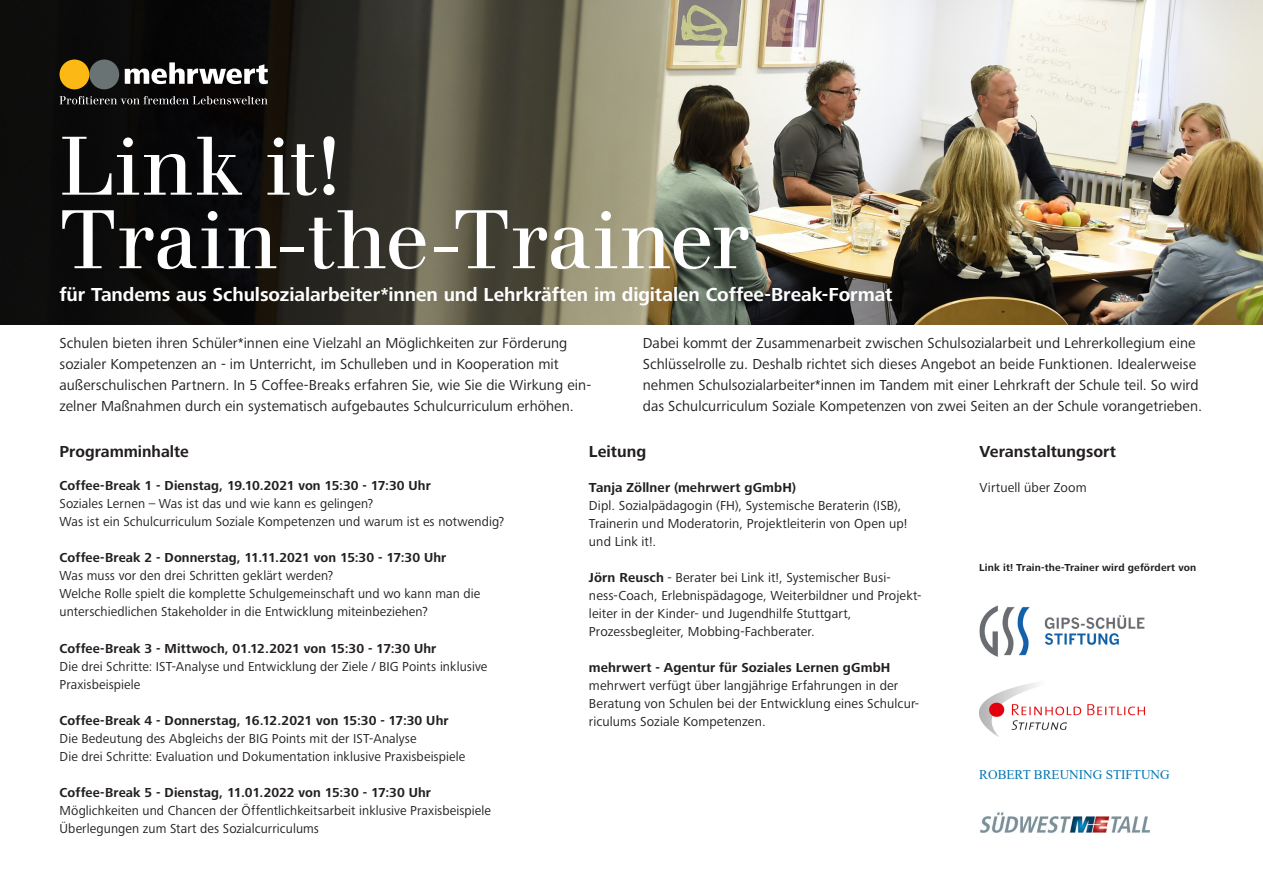
<style>
.page{position:relative;width:1263px;height:893px;background:#fff}
.page>*{position:absolute;margin:0;border:0;box-sizing:border-box;transform-origin:0 0}
.Fliesstext{font:81px "Walbaum Std";letter-spacing:.02em;color:#fff}
.Fliesstext-2{font:700 19.5px "Frutiger Next Pro";letter-spacing:-.005em;color:#fff}
.Fliesstext-3{font:700 16.5px "Frutiger Next Pro";color:#231f20}
.Fliesstext-4{font:15px/21px "Frutiger Next Pro";letter-spacing:.005em;color:#231f20}
.Fliesstext-5{font:13.5px/18px "Frutiger Next Pro";letter-spacing:.01em;color:#231f20}
.Fliesstext-6{font:700 13.5px "Frutiger Next Pro";letter-spacing:.005em;color:#231f20}
.t1{font:13.2px "Times New Roman";color:#0077b2}
.Fliesstext-7{font:700 10.5px "Frutiger Next Pro";letter-spacing:.015em;color:#231f20}
.s1{font-size:82.5px}
.s2{font-weight:700}
</style>
<div class="page">
<img style="left:0;top:0;width:1263px;height:324px">
<svg style="left:125px;top:62px;width:143px;height:22px"></svg>
<div style="left:89px;top:60px;width:30px;height:29px;background:#697374;border-radius:50%"></div>
<div style="left:60px;top:60px;width:29px;height:29px;background:#fcb814;border-radius:50%"></div>
<svg style="left:60px;top:96px;width:208px;height:8px;background:#414040"></svg>
<img style="left:980px;top:682px;width:165px;height:55px">
<img style="left:979px;top:605px;width:166px;height:52px">
<img style="left:980px;top:812px;width:170px;height:21px">
<p class="Fliesstext" style="left:60px;top:118px;width:283px">Link it!</p>
<p class="Fliesstext" style="left:60px;top:191px;width:691px">Train-the-Traine<span class="s1">r</span></p>
<p class="Fliesstext-2" style="left:60px;top:283px;width:835px">für Tandems aus Schulsozialarbeiter*innen und Lehrkräften im digitalen Coffee-Break-Format</p>
<p class="Fliesstext-4" style="left:60px;top:333px;width:533px">Schulen bieten ihren Schüler*innen eine Vielzahl an Möglichkeiten zur Förderung sozialer Kompetenzen an - im Unterricht, im Schulleben und in Kooperation mit außerschulischen Partnern. In 5 Coffee-Breaks erfahren Sie, wie Sie die Wirkung ein&shy;zelner Maßnahmen durch ein systematisch aufgebautes Schulcurriculum erhöhen.</p>
<p class="Fliesstext-4" style="left:643px;top:333px;width:561px">Dabei kommt der Zusammenarbeit zwischen Schulsozialarbeit und Lehrerkollegium eine Schlüsselrolle zu. Deshalb richtet sich dieses Angebot an beide Funktionen. Idealerweise nehmen Schulsozialarbeiter*innen im Tandem mit einer Lehrkraft der Schule teil. So wird das Schulcurriculum Soziale Kompetenzen von zwei Seiten an der Schule vorangetrieben.</p>
<p class="Fliesstext-3" style="left:60px;top:443px;width:131px">Programminhalte</p>
<p class="Fliesstext-6" style="left:60px;top:478px;width:373px">Coffee-Break 1 - Dienstag, 19.10.2021 von 15:30 - 17:30 Uhr</p>
<p class="Fliesstext-5" style="left:60px;top:495px;width:315px">Soziales Lernen – Was ist das und wie kann es gelingen?</p>
<p class="Fliesstext-5" style="left:60px;top:513px;width:446px">Was ist ein Schulcurriculum Soziale Kompetenzen und warum ist es notwendig?</p>
<p class="Fliesstext-6" style="left:60px;top:550px;width:388px">Coffee-Break 2 - Donnerstag, 11.11.2021 von 15:30 - 17:30 Uhr</p>
<p class="Fliesstext-5" style="left:60px;top:567px;width:275px">Was muss vor den drei Schritten geklärt werden?</p>
<p class="Fliesstext-5" style="left:60px;top:585px;width:422px">Welche Rolle spielt die komplette Schulgemeinschaft und wo kann man die unterschiedlichen Stakeholder in die Entwicklung miteinbeziehen?</p>
<p class="Fliesstext-6" style="left:60px;top:640px;width:378px">Coffee-Break 3 - Mittwoch, 01.12.2021 von 15:30 - 17:30 Uhr</p>
<p class="Fliesstext-5" style="left:60px;top:657px;width:429px">Die drei Schritte: IST-Analyse und Entwicklung der Ziele / BIG Points inklusive<br>Praxisbeispiele</p>
<p class="Fliesstext-6" style="left:60px;top:712px;width:391px">Coffee-Break 4 - Donnerstag, 16.12.2021 von 15:30 - 17:30 Uhr</p>
<p class="Fliesstext-5" style="left:60px;top:729px;width:358px">Die Bedeutung des Abgleichs der BIG Points mit der IST-Analyse</p>
<p class="Fliesstext-5" style="left:60px;top:747px;width:407px">Die drei Schritte: Evaluation und Dokumentation inklusive Praxisbeispiele</p>
<p class="Fliesstext-6" style="left:60px;top:784px;width:373px">Coffee-Break 5 - Dienstag, 11.01.2022 von 15:30 - 17:30 Uhr</p>
<p class="Fliesstext-5" style="left:60px;top:801px;width:433px">Möglichkeiten und Chancen der Öffentlichkeitsarbeit inklusive Praxisbeispiele</p>
<p class="Fliesstext-5" style="left:60px;top:819px;width:261px">Überlegungen zum Start des Sozialcurriculums</p>
<p class="Fliesstext-3" style="left:589px;top:443px;width:59px">Leitung</p>
<p class="Fliesstext-6" style="left:589px;top:480px;width:209px">Tanja Zöllner (mehrwert gGmbH)</p>
<p class="Fliesstext-5" style="left:589px;top:496px;width:320px">Dipl. Sozialpädagogin (FH), Systemische Beraterin (ISB),<br>Trainerin und Moderatorin, Projektleiterin von Open up! und Link it!.</p>
<p class="Fliesstext-5" style="left:589px;top:568px;width:334px"><span class="s2">Jörn Reusch</span> - Berater bei Link it!, Systemischer Busi&shy;ness-Coach, Erlebnispädagoge, Weiterbildner und Projekt&shy;leiter in der Kinder- und Jugendhilfe Stuttgart, Prozessbegleiter, Mobbing-Fachberater.</p>
<p class="Fliesstext-6" style="left:589px;top:660px;width:303px">mehrwert - Agentur für Soziales Lernen gGmbH</p>
<p class="Fliesstext-5" style="left:589px;top:676px;width:332px">mehrwert verfügt über langjährige Erfahrungen in der<br>Beratung von Schulen bei der Entwicklung eines Schulcur&shy;riculums Soziale Kompetenzen.</p>
<p class="Fliesstext-3" style="left:980px;top:442px;width:138px">Veranstaltungsort</p>
<p class="Fliesstext-5" style="left:980px;top:478px;width:109px">Virtuell über Zoom</p>
<p class="Fliesstext-7" style="left:979px;top:562px;width:219px">Link it! Train-the-Trainer wird gefördert von</p>
<p class="t1" style="left:979px;top:766px;width:192px">ROBERT BREUNING STIFTUNG</p>
</div>
